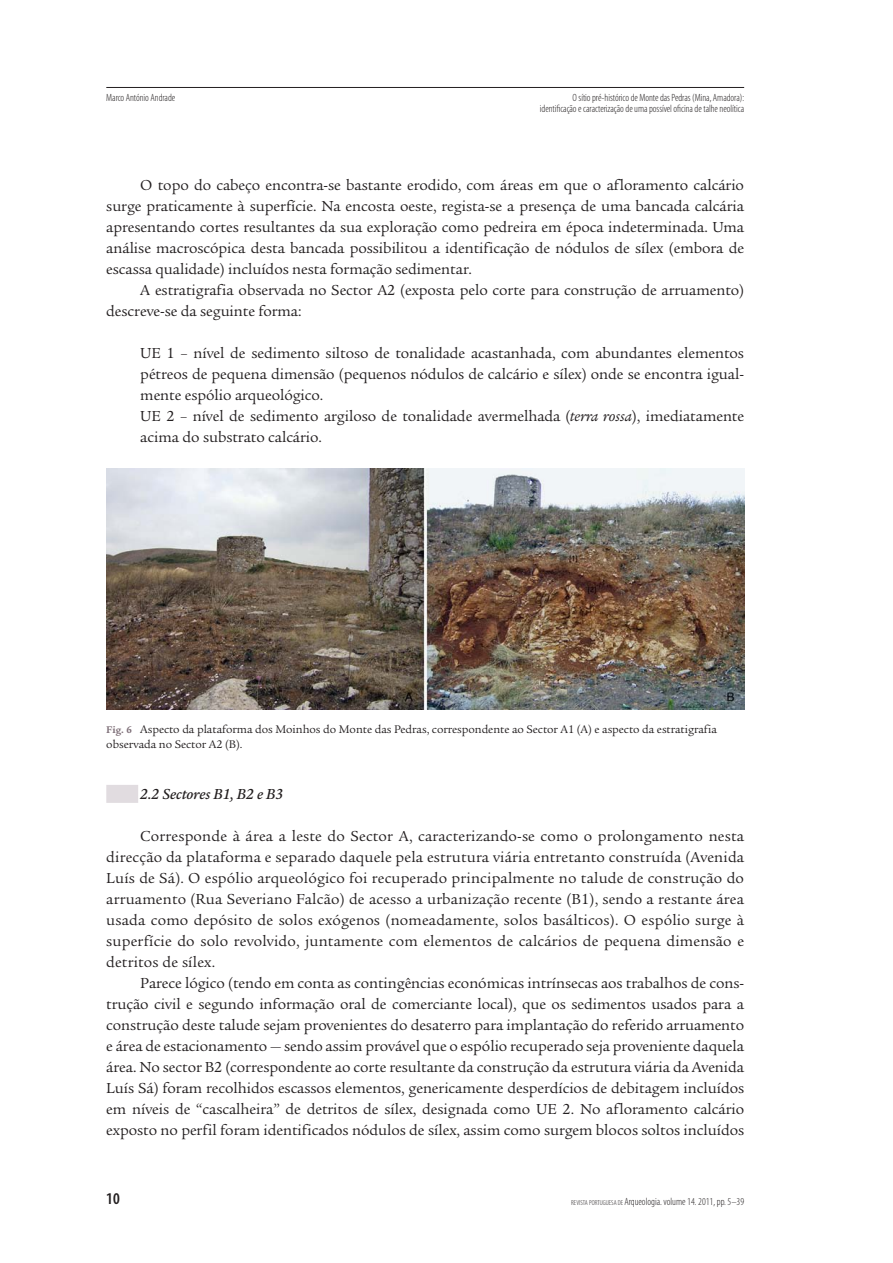
<style>
.page{position:relative;width:893px;height:1263px;background:#fff}
.page>*{position:absolute;margin:0;border:0;box-sizing:border-box;transform-origin:0 0}
.t1{font:600 condensed 16.5px "Myriad Pro";color:#231f20}
.t2{font:15.75px/21px "Legacy Serif";letter-spacing:-.005em;color:#231f20;text-align:justify}
.t3{font:italic 500 15.75px "Legacy Serif";letter-spacing:-.005em;color:#231f20}
.t4{font:12px/15px "Legacy Serif";letter-spacing:-.005em;color:#231f20}
.t5{font:300 condensed 10.5px/10.5px "Myriad Pro";letter-spacing:-.005em;color:#231f20;text-align:right}
.s1{font-style:italic}
.s2{font-weight:700;font-size:10.5px;color:#80717a}
.s3{font-size:7.2px}
</style>
<div class="page">
<hr style="left:106px;top:87px;width:638px;height:1px;background:#231f20">
<div style="left:106px;top:785px;width:32px;height:18px;background:#e1dce0"></div>
<img style="left:106px;top:468px;width:638px;height:241px">
<p class="t5" style="left:106px;top:93px;width:71px">Marco António Andrade</p>
<p class="t5" style="left:540px;top:93px;width:206px">O sítio pré‑histórico de Monte das Pedras (Mina, Amadora): identificação e caracterização de uma possível oficina de talhe neolítica</p>
<p class="t2" style="left:106px;top:174px;width:639px;text-indent:34px">O topo do cabeço encontra‑se bastante erodido, com áreas em que o afloramento calcário surge praticamente à superfície. Na encosta oeste, regista‑se a presença de uma bancada calcária apresentando cortes resultantes da sua exploração como pedreira em época indeterminada. Uma análise macroscópica desta bancada possibilitou a identificação de nódulos de sílex (embora de escassa qualidade) incluídos nesta formação sedimentar.</p>
<p class="t2" style="left:106px;top:279px;width:639px;text-indent:34px">A estratigrafia observada no Sector A2 (exposta pelo corte para construção de arruamento) descreve‑se da seguinte forma:</p>
<p class="t2" style="left:140px;top:342px;width:605px;text-align:left">UE 1 – nível de sedimento siltoso de tonalidade acastanhada, com abundantes elementos pétreos de pequena dimensão (pequenos nódulos de calcário e sílex) onde se encontra igual‑ mente espólio arqueológico.<br>UE 2 – nível de sedimento argiloso de tonalidade avermelhada (<span class="s1">terra rossa</span>), imediatamente acima do substrato calcário.</p>
<p class="t4" style="left:106px;top:722px;width:612px"><span class="s2">Fig. 6</span> Aspecto da plataforma dos Moinhos do Monte das Pedras, correspondente ao Sector A1 (A) e aspecto da estratigrafia observada no Sector A2 (B).</p>
<p class="t3" style="left:140px;top:785px;width:144px">2.2 Sectores B1, B2 e B3</p>
<p class="t2" style="left:106px;top:825px;width:639px;text-indent:34px">Corresponde à área a leste do Sector A, caracterizando‑se como o prolongamento nesta direcção da plataforma e separado daquele pela estrutura viária entretanto construída (Avenida Luís de Sá). O espólio arqueológico foi recuperado principalmente no talude de construção do arruamento (Rua Severiano Falcão) de acesso a urbanização recente (B1), sendo a restante área usada como depósito de solos exógenos (nomeadamente, solos basálticos). O espólio surge à superfície do solo revolvido, juntamente com elementos de calcários de pequena dimensão e detritos de sílex.</p>
<p class="t2" style="left:106px;top:972px;width:639px;text-indent:34px">Parece lógico (tendo em conta as contingências económicas intrínsecas aos trabalhos de cons‑ trução civil e segundo informação oral de comerciante local), que os sedimentos usados para a construção deste talude sejam provenientes do desaterro para implantação do referido arruamento e área de estacionamento — sendo assim provável que o espólio recuperado seja proveniente daquela área. No sector B2 (correspondente ao corte resultante da construção da estrutura viária da Avenida Luís Sá) foram recolhidos escassos elementos, genericamente desperdícios de debitagem incluídos em níveis de “cascalheira” de detritos de sílex, designada como UE 2. No afloramento calcário exposto no perfil foram identificados nódulos de sílex, assim como surgem blocos soltos incluídos</p>
<p class="t1" style="left:106px;top:1188px;width:15px">10</p>
<p class="t5" style="left:571px;top:1196px;width:174px"><span class="s3">REVISTA PORTUGUESA DE</span> Arqueologia. volume 14. 2011, pp. 5–39</p>
</div>
